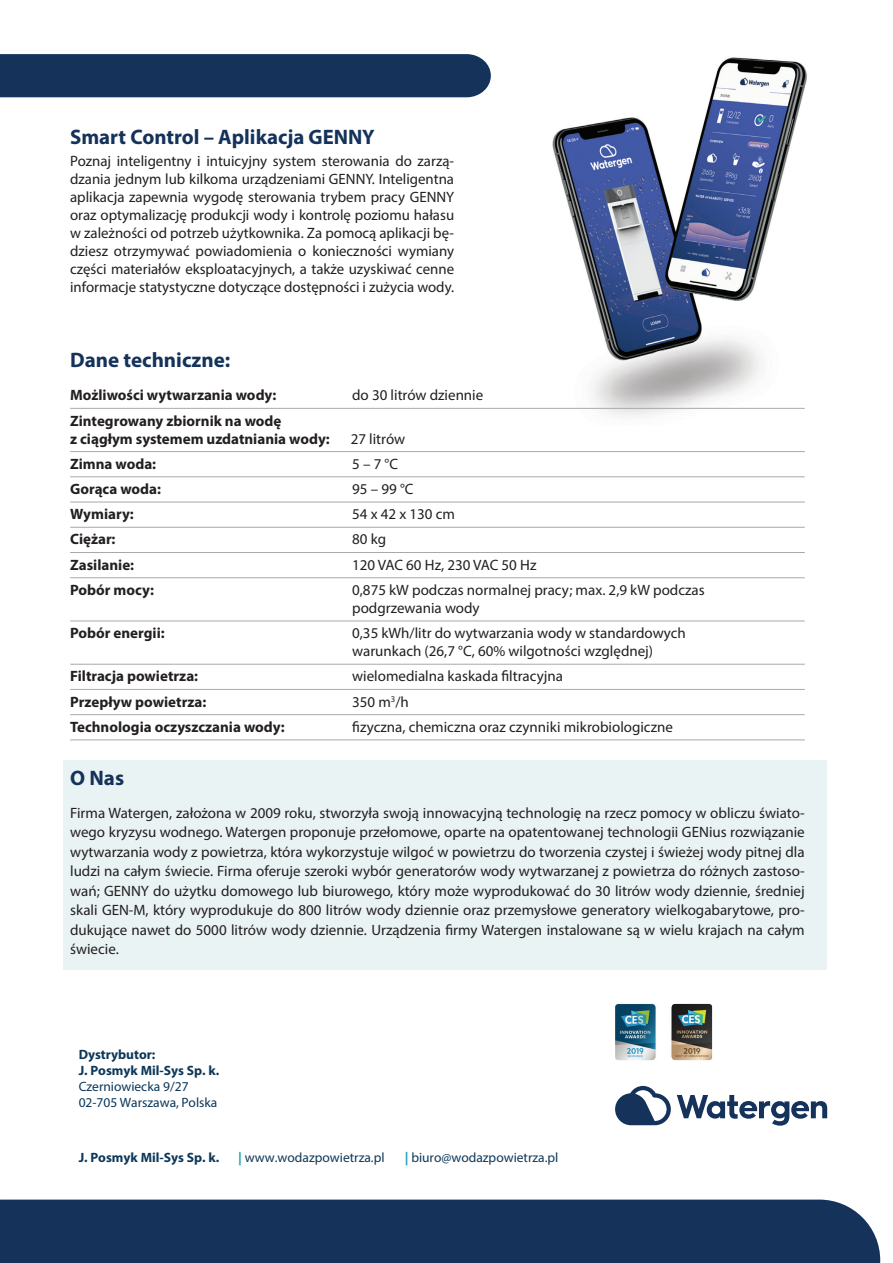
<style>
.page{position:relative;width:893px;height:1263px;background:#fff}
.page>*{position:absolute;margin:0;border:0;box-sizing:border-box;transform-origin:0 0}
.t1{font:700 21px "Myriad Pro";color:#14325a}
.t2{font:15px/18px "Myriad Pro";color:#231f20;text-align:justify}
.t3{font:700 15px/18px "Myriad Pro";color:#231f20}
.t4{font:13.5px/16.2px "Myriad Pro";color:#0c3759}
.t5{font:700 13.5px/16.2px "Myriad Pro";color:#0c3759}
.s1{font-weight:700;color:#1f9fc3}
</style>
<div class="page">
<div style="left:0;top:54px;width:491px;height:43px;background:#14325a"></div>
<div style="left:64px;top:760px;width:763px;height:210px;background:#e9f3f3"></div>
<img style="left:615px;top:1004px;width:97px;height:56px">
<img style="left:541px;top:57px;width:266px;height:360px">
<svg style="left:677px;top:1095px;width:150px;height:31px"></svg>
<svg style="left:615px;top:1086px;width:56px;height:39px"></svg>
<div style="left:0;top:1199px;width:880px;height:64px;background:#14325a"></div>
<hr style="left:70px;top:408px;width:735px;height:1px;background:#a8a9ad">
<hr style="left:70px;top:451px;width:735px;height:1px;background:#a8a9ad">
<hr style="left:70px;top:476px;width:735px;height:1px;background:#a8a9ad">
<hr style="left:70px;top:502px;width:735px;height:1px;background:#a8a9ad">
<hr style="left:70px;top:527px;width:735px;height:1px;background:#a8a9ad">
<hr style="left:70px;top:552px;width:735px;height:1px;background:#a8a9ad">
<hr style="left:70px;top:577px;width:735px;height:1px;background:#a8a9ad">
<hr style="left:70px;top:621px;width:735px;height:1px;background:#a8a9ad">
<hr style="left:70px;top:664px;width:735px;height:1px;background:#a8a9ad">
<hr style="left:70px;top:689px;width:735px;height:1px;background:#a8a9ad">
<hr style="left:70px;top:714px;width:735px;height:1px;background:#a8a9ad">
<hr style="left:70px;top:739px;width:735px;height:1px;background:#a8a9ad">
<p class="t1" style="left:70px;top:123px;width:306px">Smart Control – Aplikacja GENNY</p>
<p class="t2" style="left:70px;top:152px;width:385px">Poznaj inteligentny i intuicyjny system sterowania do zarzą&shy;dzania jednym lub kilkoma urządzeniami GENNY. Inteligentna aplikacja zapewnia wygodę sterowania trybem pracy GENNY oraz optymalizację produkcji wody i kontrolę poziomu hałasu w zależności od potrzeb użytkownika. Za pomocą aplikacji bę&shy;dziesz otrzymywać powiadomienia o konieczności wymiany części materiałów eksploatacyjnych, a także uzyskiwać cenne informacje statystyczne dotyczące dostępności i zużycia wody.</p>
<p class="t1" style="left:70px;top:346px;width:162px">Dane techniczne:</p>
<p class="t3" style="left:70px;top:386px;width:208px">Możliwości wytwarzania wody:</p>
<p class="t2" style="left:352px;top:386px;width:133px">do 30 litrów dziennie</p>
<p class="t3" style="left:70px;top:411px;width:261px">Zintegrowany zbiornik na wodę<br>z ciągłym systemem uzdatniania wody:</p>
<p class="t2" style="left:351px;top:429px;width:56px">27 litrów</p>
<p class="t3" style="left:70px;top:454px;width:88px">Zimna woda:</p>
<p class="t2" style="left:352px;top:454px;width:47px">5 – 7 °C</p>
<p class="t3" style="left:70px;top:479px;width:92px">Gorąca woda:</p>
<p class="t2" style="left:352px;top:480px;width:63px">95 – 99 °C</p>
<p class="t3" style="left:70px;top:505px;width:65px">Wymiary:</p>
<p class="t2" style="left:352px;top:505px;width:104px">54 x 42 x 130 cm</p>
<p class="t3" style="left:70px;top:530px;width:47px">Ciężar:</p>
<p class="t2" style="left:352px;top:530px;width:35px">80 kg</p>
<p class="t3" style="left:70px;top:555px;width:66px">Zasilanie:</p>
<p class="t2" style="left:352px;top:555px;width:186px">120 VAC 60 Hz, 230 VAC 50 Hz</p>
<p class="t3" style="left:70px;top:580px;width:85px">Pobór mocy:</p>
<p class="t2" style="left:352px;top:581px;width:354px">0,875 kW podczas normalnej pracy; max. 2,9 kW podczas podgrzewania wody</p>
<p class="t3" style="left:70px;top:624px;width:96px">Pobór energii:</p>
<p class="t2" style="left:352px;top:624px;width:335px">0,35 kWh/litr do wytwarzania wody w standardowych warunkach (26,7 °C, 60% wilgotności względnej)</p>
<p class="t3" style="left:70px;top:667px;width:129px">Filtracja powietrza:</p>
<p class="t2" style="left:352px;top:667px;width:212px">wielomedialna kaskada filtracyjna</p>
<p class="t3" style="left:70px;top:692px;width:138px">Przepływ powietrza:</p>
<p class="t2" style="left:352px;top:692px;width:58px">350 m<sup>3</sup>/h</p>
<p class="t3" style="left:70px;top:717px;width:216px">Technologia oczyszczania wody:</p>
<p class="t2" style="left:352px;top:718px;width:322px">fizyczna, chemiczna oraz czynniki mikrobiologiczne</p>
<p class="t1" style="left:70px;top:765px;width:55px">O Nas</p>
<p class="t2" style="left:70px;top:803px;width:736px;line-height:19.5px">Firma Watergen, założona w 2009 roku, stworzyła swoją innowacyjną technologię na rzecz pomocy w obliczu świato&shy;wego kryzysu wodnego. Watergen proponuje przełomowe, oparte na opatentowanej technologii GENius rozwiązanie wytwarzania wody z powietrza, któ ra wykorzystuje wilgoć w powietrzu do tworzenia czystej i świeżej wody pitnej dla ludzi na całym świecie. Firma oferuje szeroki wybór generatorów wody wytwarzanej z powietrza do róż nych zastoso&shy;wań; GENNY do użytku domowego lub biurowego, który może wyprodukować do 30 litrów wody dziennie, średniej skali GEN-M, który wyprodukuje do 800 litrów wody dziennie oraz przemysłowe generatory wielkogabarytowe, pro&shy;dukujące nawet do 5000 litrów wody dziennie. Urządzenia firmy Watergen instalowane są w wielu krajach na całym świecie.</p>
<p class="t5" style="left:79px;top:1045px;width:142px">Dystrybutor:<br>J. Posmyk Mil-Sys Sp. k.</p>
<p class="t4" style="left:79px;top:1078px;width:140px">Czerniowiecka 9/27<br>02-705 Warszawa, Polska</p>
<p class="t5" style="left:79px;top:1149px;width:142px">J. Posmyk Mil-Sys Sp. k.</p>
<p class="t4" style="left:238px;top:1149px;width:148px"><span class="s1">|</span> www.wodazpowietrza.pl</p>
<p class="t4" style="left:405px;top:1149px;width:155px"><span class="s1">|</span> biuro@wodazpowietrza.pl</p>
</div>
